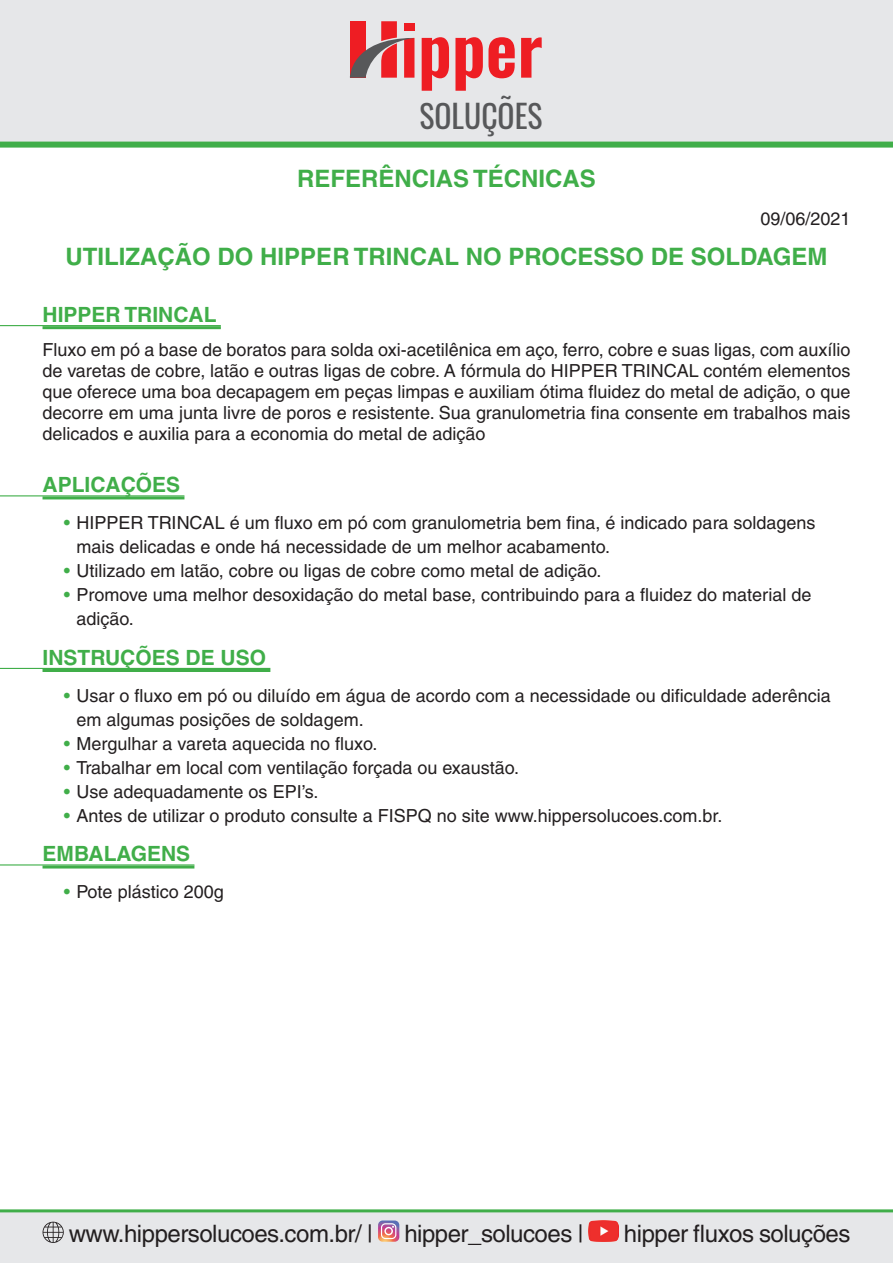
<style>
.page{position:relative;width:893px;height:1263px;background:#fff}
.page>*{position:absolute;margin:0;border:0;box-sizing:border-box;transform-origin:0 0}
.t1{font:31.65px "Oswald";color:#57585a}
.Titulos{font:700 24px "Helvetica";color:#40ae49}
.Texto{font:24px "Helvetica";letter-spacing:-.02em;color:#231f20}
.Sub-Titulos{font:700 21px "Helvetica";color:#40ae49}
.Texto_-_Bullets{font:18px/24px "Helvetica";color:#231f20}
.Texto-2{font:18px/21px "Helvetica";color:#231f20;text-align:justify}
.s1{color:#40ae49}
</style>
<div class="page">
<div style="left:0;top:0;width:893px;height:148px;background:#e6e7e9"></div>
<svg style="left:0;top:1209px;width:893px;height:54px;background:#dce3df"></svg>
<hr style="left:0;top:325px;width:221px;height:1px;background:#40ae49">
<hr style="left:43px;top:326px;width:178px;height:3px;background:#40ae49">
<hr style="left:0;top:495px;width:184px;height:1px;background:#40ae49">
<hr style="left:43px;top:496px;width:141px;height:3px;background:#40ae49">
<hr style="left:0;top:668px;width:270px;height:1px;background:#40ae49">
<hr style="left:43px;top:669px;width:227px;height:3px;background:#40ae49">
<hr style="left:0;top:864px;width:194px;height:1px;background:#40ae49">
<hr style="left:43px;top:865px;width:151px;height:3px;background:#40ae49">
<svg style="left:422px;top:37px;width:27px;height:54px"></svg>
<svg style="left:455px;top:37px;width:60px;height:54px;background:#ea767a"></svg>
<svg style="left:521px;top:37px;width:21px;height:41px"></svg>
<svg style="left:350px;top:21px;width:64px;height:57px;background:#d1696d"></svg>
<svg style="left:43px;top:1222px;width:21px;height:21px"></svg>
<svg style="left:378px;top:1220px;width:21px;height:22px"></svg>
<img style="left:589px;top:1220px;width:30px;height:22px">
<p class="t1" style="left:419px;top:88px;width:125px">SOLUÇÕES</p>
<p class="Titulos" style="left:297px;top:164px;width:300px">REFERÊNCIAS TÉCNICAS</p>
<p class="Texto-2" style="left:760px;top:209px;width:92px">09/06/2021</p>
<p class="Titulos" style="left:66px;top:242px;width:763px">UTILIZAÇÃO DO HIPPER TRINCAL NO PROCESSO DE SOLDAGEM</p>
<p class="Sub-Titulos" style="left:43px;top:302px;width:176px">HIPPER TRINCAL</p>
<p class="Texto-2" style="left:43px;top:339px;width:809px">Fluxo em pó a base de boratos para solda oxi-acetilênica em aço, ferro, cobre e suas ligas, com auxílio de varetas de cobre, latão e outras ligas de cobre. A fórmula do HIPPER TRINCAL contém elementos que oferece uma boa decapagem em peças limpas e auxiliam ótima fluidez do metal de adição, o que decorre em uma junta livre de poros e resistente. Sua granulometria fina consente em trabalhos mais delicados e auxilia para a economia do metal de adição</p>
<p class="Sub-Titulos" style="left:43px;top:472px;width:139px">APLICAÇÕES</p>
<p class="Texto_-_Bullets" style="left:77px;top:511px;width:740px;text-indent:-13px"><span class="s1">•</span> HIPPER TRINCAL é um fluxo em pó com granulometria bem fina, é indicado para soldagens mais delicadas e onde há necessidade de um melhor acabamento.</p>
<p class="Texto_-_Bullets" style="left:64px;top:559px;width:539px"><span class="s1">•</span> Utilizado em latão, cobre ou ligas de cobre como metal de adição.</p>
<p class="Texto_-_Bullets" style="left:77px;top:583px;width:736px;text-indent:-13px"><span class="s1">•</span> Promove uma melhor desoxidação do metal base, contribuindo para a fluidez do material de adição.</p>
<p class="Sub-Titulos" style="left:43px;top:644px;width:225px">INSTRUÇÕES DE USO</p>
<p class="Texto_-_Bullets" style="left:77px;top:683px;width:756px;text-indent:-13px"><span class="s1">•</span> Usar o fluxo em pó ou diluído em água de acordo com a necessidade ou dificuldade aderência em algumas posições de soldagem.</p>
<p class="Texto_-_Bullets" style="left:64px;top:731px;width:315px"><span class="s1">•</span> Mergulhar a vareta aquecida no fluxo.</p>
<p class="Texto_-_Bullets" style="left:64px;top:755px;width:457px"><span class="s1">•</span> Trabalhar em local com ventilação forçada ou exaustão.</p>
<p class="Texto_-_Bullets" style="left:64px;top:779px;width:256px"><span class="s1">•</span> Use adequadamente os EPI’s.</p>
<p class="Texto_-_Bullets" style="left:64px;top:803px;width:660px"><span class="s1">•</span> Antes de utilizar o produto consulte a FISPQ no site www.hippersolucoes.com.br.</p>
<p class="Sub-Titulos" style="left:43px;top:841px;width:149px">EMBALAGENS</p>
<p class="Texto_-_Bullets" style="left:64px;top:880px;width:161px"><span class="s1">•</span> Pote plástico 200g</p>
<p class="Texto" style="left:69px;top:1219px;width:306px">www.hippersolucoes.com.br/ |</p>
<p class="Texto" style="left:404px;top:1219px;width:181px">hipper_solucoes |</p>
<p class="Texto" style="left:624px;top:1219px;width:228px">hipper fluxos soluções</p>
</div>
